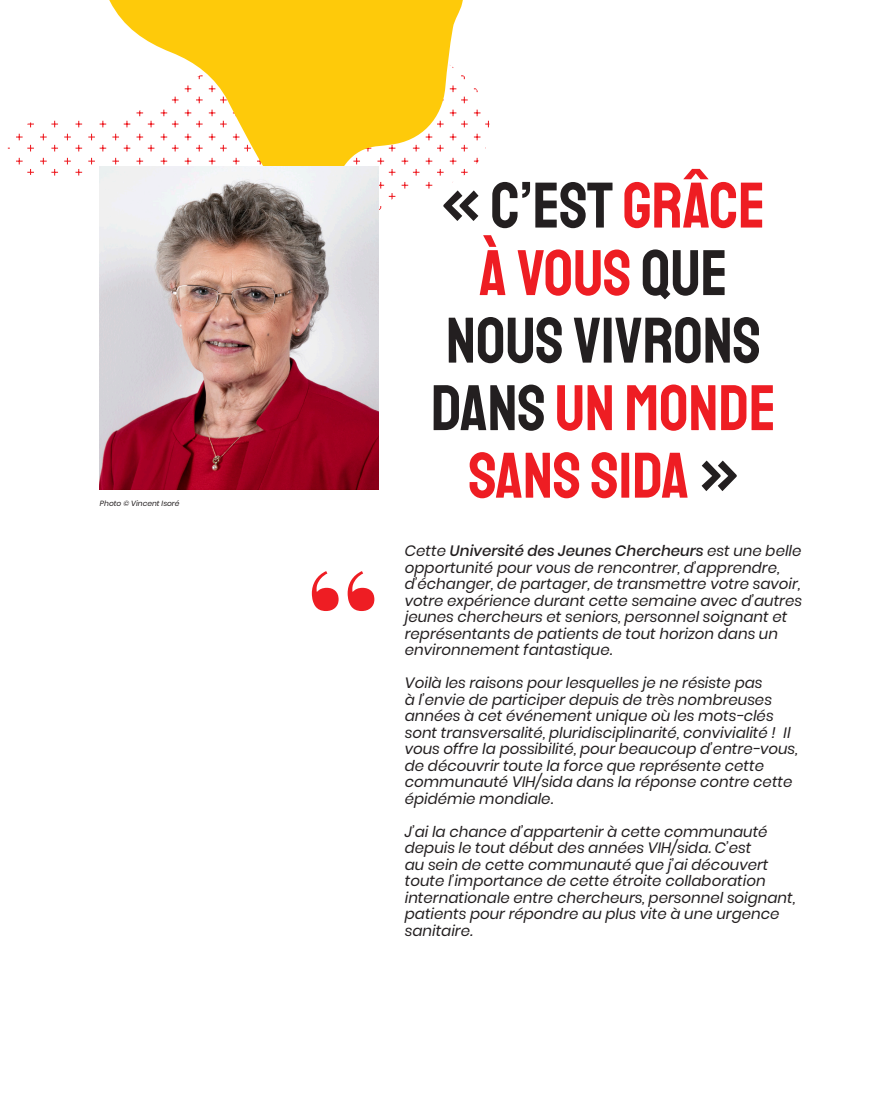
<style>
.page{position:relative;width:893px;height:1106px;background:#fff}
.page>*{position:absolute;margin:0;border:0;box-sizing:border-box;transform-origin:0 0}
.t1{font:900 135px "Playfair Display";color:#ee1d23}
.t2{font:64.5px "Staatliches";color:#ee1d23}
.t3{font:64.5px "Staatliches";color:#231f20}
.Paragraphe_OK{font:italic 15px/16.5px "Poppins";color:#231f20}
.t4{font:italic 7.5px "Poppins";color:#231f20}
.s1{color:#ee1d23}
.s2{color:#231f20}
.s3{font-weight:500}
</style>
<div class="page">
<svg style="left:8px;top:88px;width:482px;height:195px"></svg>
<svg style="left:74px;top:0;width:393px;height:195px;fill:#feca0a"></svg>
<img style="left:100px;top:166px;width:278px;height:324px">
<p class="t4" style="left:100px;top:499px;width:81px">Photo © Vincent Isoré</p>
<p class="t1" style="left:307px;top:512px;width:73px">‘‘</p>
<p class="t3" style="left:442px;top:163px;width:325px">« C’EST <span class="s1">GRÂCE</span></p>
<p class="t2" style="left:479px;top:230px;width:250px">à VOUS <span class="s2">QUE</span></p>
<p class="t3" style="left:446px;top:298px;width:316px">NOUS VIVRONS</p>
<p class="t2" style="left:431px;top:365px;width:347px"><span class="s2">DANS</span> UN MONDE</p>
<p class="t2" style="left:469px;top:433px;width:271px">SANS SIDA <span class="s2">»</span></p>
<p class="Paragraphe_OK" style="left:405px;top:542px;width:399px">Cette <span class="s3">Université des Jeunes Chercheurs</span> est une belle opportunité pour vous de rencontrer, d’apprendre, d’échanger, de partager, de transmettre votre savoir, votre expérience durant cette semaine avec d’autres jeunes chercheurs et seniors, personnel soignant et représentants de patients de tout horizon dans un environnement fantastique.</p>
<p class="Paragraphe_OK" style="left:405px;top:674px;width:394px">Voilà les raisons pour lesquelles je ne résiste pas<br>à l’envie de participer depuis de très nombreuses années à cet événement unique où les mots-clés sont transversalité, pluridisciplinarité, convivialité ! Il vous offre la possibilité, pour beaucoup d’entre-vous, de découvrir toute la force que représente cette communauté VIH/sida dans la réponse contre cette épidémie mondiale.</p>
<p class="Paragraphe_OK" style="left:405px;top:823px;width:392px">J’ai la chance d’appartenir à cette communauté depuis le tout début des années VIH/sida. C’est<br>au sein de cette communauté que j’ai découvert toute l’importance de cette étroite collaboration internationale entre chercheurs, personnel soignant, patients pour répondre au plus vite à une urgence sanitaire.</p>
</div>
